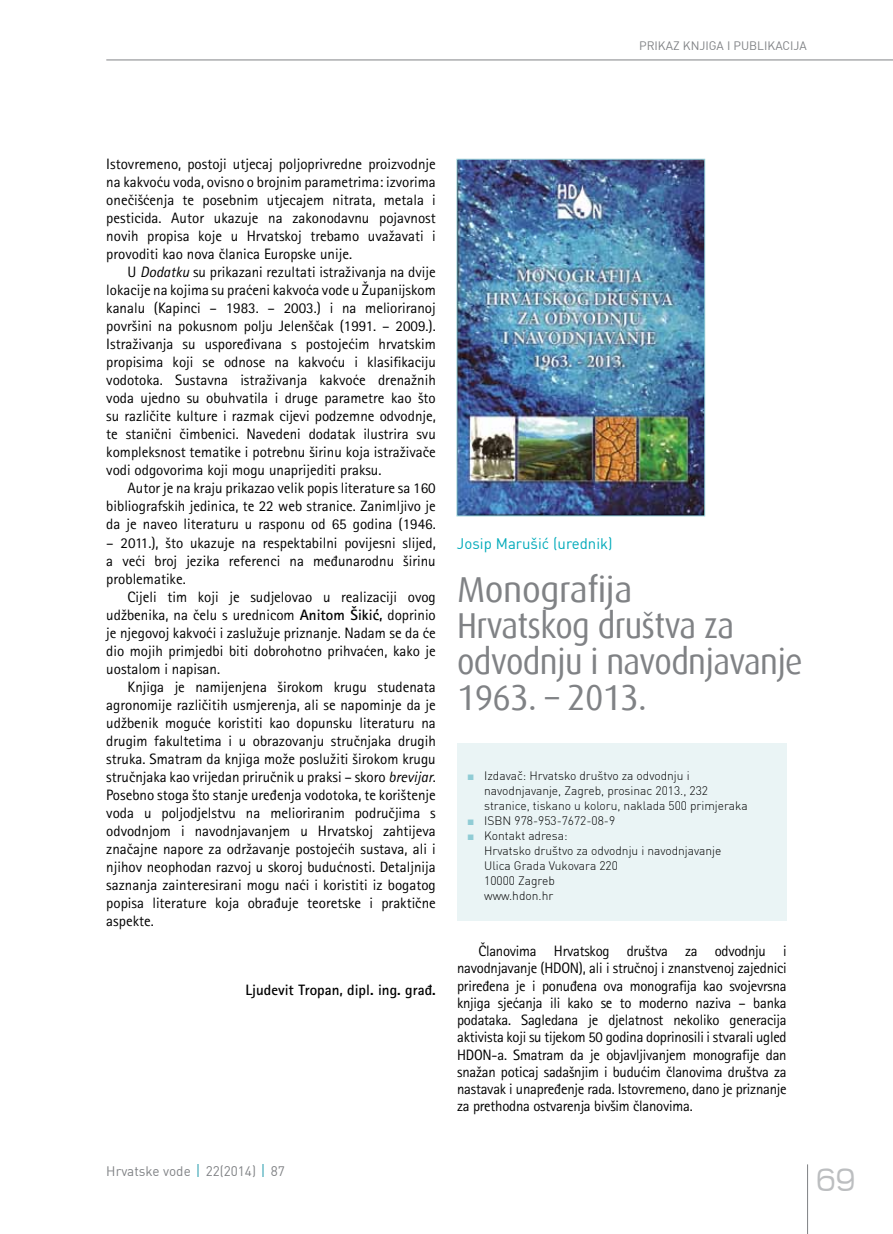
<style>
.page{position:relative;width:893px;height:1234px;background:#fff}
.page>*{position:absolute;margin:0;border:0;box-sizing:border-box;transform-origin:0 0}
.t1{font:36px/36px "Dax";letter-spacing:-.02em;color:#808285}
.t2{font:300 36px "Teen";color:#bcbec0}
.t3{font:15px/18px "Rotis Sans Serifklemy";color:#000;text-align:justify}
.t4{font:700 15px "Rotis Sans Serifklemy";color:#000}
.t5{font:15px "DIN";color:#00aaba}
.t6{font:13.5px "DIN";color:#808285}
.t7{font:12px/15px "DIN Lt";color:#000}
.t8{font:12px "DIN";color:#808285}
.s1{font-style:italic}
.s2{font-weight:700}
.s3{font-family:"Times New Roman";color:#90ccd5}
</style>
<div class="page">
<hr style="left:807px;top:1164px;width:1px;height:69px;background:#808285">
<hr style="left:106px;top:60px;width:787px;height:1px;background:#808285">
<svg style="left:198px;top:1164px;width:1px;height:12px"></svg>
<svg style="left:263px;top:1164px;width:1px;height:12px"></svg>
<img style="left:459px;top:161px;width:244px;height:353px">
<div style="left:457px;top:159px;width:248px;height:357px;border:1px solid #90ccd5"></div>
<div style="left:457px;top:743px;width:330px;height:177px;background:#eaf4f5"></div>
<p class="t8" style="left:639px;top:37px;width:169px">PRIKAZ KNJIGA I PU BLIKACIJA</p>
<p class="t3" style="left:106px;top:155px;width:331px">Istovremeno, postoji utjecaj poljoprivredne proizvodnje na kakvoću voda, ovisno o brojnim parametrima: izvorima onečišćenja te posebnim utjecajem nitrata, metala i pesticida. Autor ukazuje na zakonodavnu pojavnost novih propisa koje u Hrvatskoj trebamo uvažavati i provoditi kao nova članica Europske unije.</p>
<p class="t3" style="left:106px;top:263px;width:331px;text-indent:21px">U <span class="s1">Dodatku</span> su prikazani rezultati istraživanja na dvije lokacije na kojima su praćeni kakvoća vode u Županijskom kanalu (Kapinci – 1983. – 2003.) i na melioriranoj površini na pokusnom polju Jelenščak (1991. – 2009.).<br>Istraživanja su uspoređivana s postojećim hrvatskim propisima koji se odnose na kakvoću i klasifikaciju vodotoka. Sustavna istraživanja kakvoće drenažnih voda ujedno su obuhvatila i druge parametre kao što su različite kulture i razmak cijevi podzemne odvodnje, te stanični čimbenici. Navedeni dodatak ilustrira svu kompleksnost tematike i potrebnu širinu koja istraživače vodi odgovorima koji mogu unaprijediti praksu.</p>
<p class="t3" style="left:106px;top:479px;width:331px;text-indent:21px">Autor je na kraju prikazao velik popis literature sa 160 bibliografskih jedinica, te 22 web stranice. Zanimljivo je da je naveo literaturu u rasponu od 65 godina (1946.</p>
<p class="t3" style="left:106px;top:533px;width:331px">– 2011.), što ukazuje na respektabilni povijesni slijed, a veći broj jezika referenci na međunarodnu širinu problematike.</p>
<p class="t3" style="left:106px;top:587px;width:331px;text-indent:21px">Cijeli tim koji je sudjelovao u realizaciji ovog udžbenika, na čelu s urednicom <span class="s2">Anitom Šikić,</span> doprinio je njegovoj kakvoći i zaslužuje priznanje. Nadam se da će dio mojih primjedbi biti dobrohotno prihvaćen, kako je uostalom i napisan.</p>
<p class="t3" style="left:106px;top:677px;width:331px;text-indent:21px">Knjiga je namijenjena širokom krugu studenata agronomije različitih usmjerenja, ali se napominje da je udžbenik moguće koristiti kao dopunsku literaturu na drugim fakultetima i u obrazovanju stručnjaka drugih struka. Smatram da knjiga može poslužiti širokom krugu stručnjaka kao vrijedan priručnik u praksi – skoro <span class="s1">brevijar</span>.<br>Posebno stoga što stanje uređenja vodotoka, te korištenje voda u poljodjelstvu na melioriranim područjima s odvodnjom i navodnjavanjem u Hrvatskoj zahtijeva značajne napore za održavanje postojećih sustava, ali i njihov neophodan razvoj u skoroj budućnosti. Detaljnija saznanja zainteresirani mogu naći i koristiti iz bogatog popisa literature koja obrađuje teoretske i praktične aspekte.</p>
<p class="t4" style="left:246px;top:980px;width:192px">Ljudevit Tropan, dipl. ing. građ.</p>
<p class="t6" style="left:106px;top:1161px;width:180px">Hrvatske vode 22(2014) 87</p>
<p class="t5" style="left:457px;top:534px;width:157px">Josip Marušić (urednik)</p>
<h1 class="t1" style="left:457px;top:571px;width:347px">Monografija<br>Hrvatskog društva za odvodnju i navodnjavanje<br>1963. – 2013.</h1>
<p class="t7" style="left:484px;top:767px;width:265px;text-indent:-17px"><span class="s3">■</span> Izdavač: Hrvatsko društvo za odvodnju i navodnjavanje, Zagreb, prosinac 2013., 232 stranice, tiskano u koloru, naklada 500 primjeraka</p>
<p class="t7" style="left:467px;top:812px;width:149px"><span class="s3">■</span> ISBN 978-953-7672-08-9</p>
<p class="t7" style="left:484px;top:827px;width:239px;text-indent:-17px"><span class="s3">■</span> Kontakt adresa:<br>Hrvatsko društvo za odvodnju i navodnjavanje<br>Ulica Grada Vukovara 220<br>10000 Zagreb<br>www.hdon.hr</p>
<p class="t3" style="left:457px;top:942px;width:331px;line-height:17.2px;text-indent:21px">Članovima Hrvatskog društva za odvodnju i navodnjavanje (HDON), ali i stručnoj i znanstvenoj zajednici priređena je i ponuđena ova monografija kao svojevrsna knjiga sjećanja ili kako se to moderno naziva – banka podataka. Sagledana je djelatnost nekoliko generacija aktivista koji su tijekom 50 godina doprinosili i stvarali ugled HDON-a. Smatram da je objavljivanjem monografije dan snažan poticaj sadašnjim i budućim članovima društva za nastavak i unapređenje rada. Istovremeno, dano je priznanje za prethodna ostvarenja bivšim članovima.</p>
<h1 class="t2" style="left:816px;top:1160px;width:41px">69</h1>
</div>
